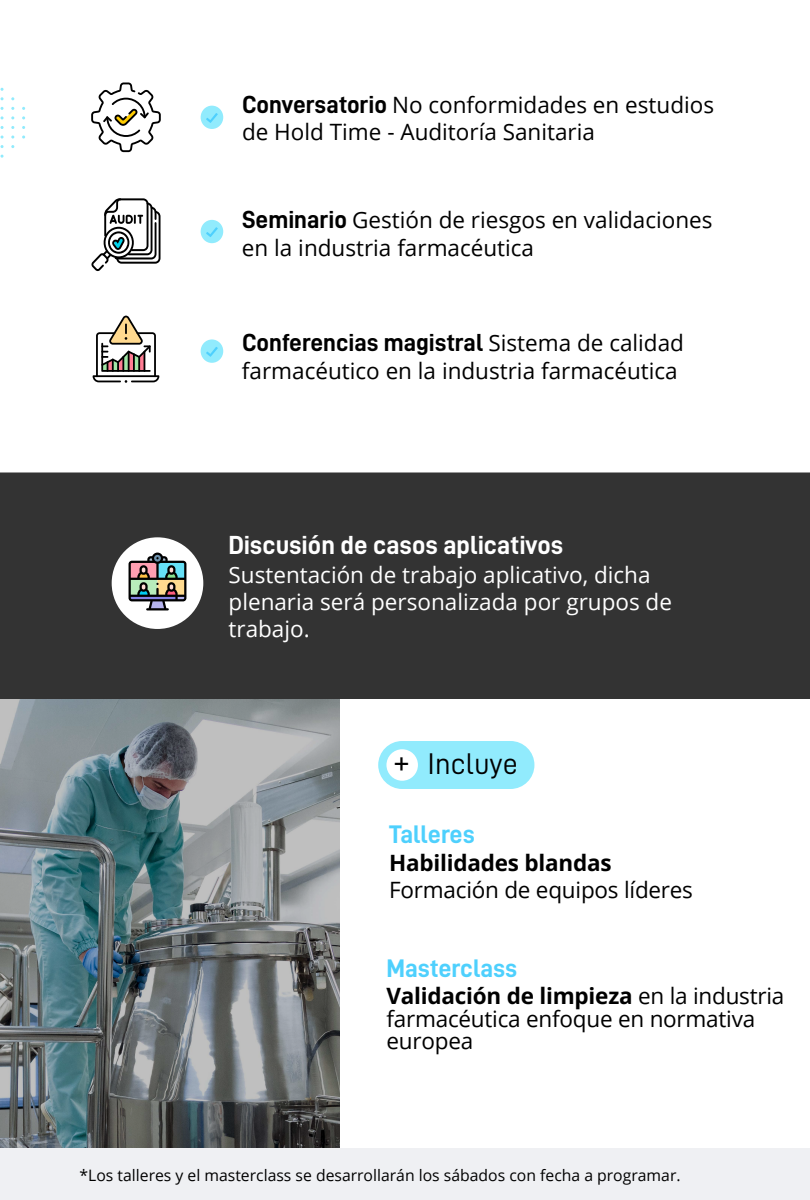
<style>
.page{position:relative;width:810px;height:1200px;background:#fff}
.page>*{position:absolute;margin:0;border:0;box-sizing:border-box;transform-origin:0 0}
.t1{font:33px "D DIN";color:#000}
.t2{font:30px "D DIN";color:#000}
.t3{font:26.25px "D DIN Bold";color:#fff}
.t4{font:25.5px "D DIN Bold";color:#4ed0fd}
.t5{font:24.75px "D DIN Bold";color:#000}
.t6{font:22.5px/27.8px "Open Sans";color:#000}
.t7{font:22.5px/27px "Open Sans";color:#fff}
.t8{font:700 22.5px "Open Sans";letter-spacing:-.01em;color:#000}
.t9{font:15.75px "Open Sans";color:#000}
.s1{font-family:"D DIN Bold";font-size:24.75px}
.s2{font-family:"Open Sans";font-size:22.5px}
.s3{font-weight:700}
</style>
<div class="page">
<div style="left:0;top:581px;width:810px;height:619px;background:#eff0f3"></div>
<div style="left:0;top:472px;width:810px;height:227px;background:#333"></div>
<svg style="left:91px;top:82px;width:70px;height:70px"></svg>
<svg style="left:91px;top:198px;width:70px;height:73px"></svg>
<svg style="left:93px;top:316px;width:66px;height:67px"></svg>
<svg style="left:0;top:88px;width:25px;height:70px"></svg>
<div style="left:112px;top:537px;width:91px;height:92px;background:#fff;border-radius:50%"></div>
<svg style="left:129px;top:553px;width:57px;height:57px"></svg>
<div style="left:201px;top:106px;width:22px;height:23px;background:#91ebfd;border-radius:50%"></div>
<div style="left:201px;top:220px;width:22px;height:23px;background:#91ebfd;border-radius:50%"></div>
<div style="left:201px;top:339px;width:22px;height:24px;background:#91ebfd;border-radius:50%"></div>
<svg style="left:206px;top:113px;width:12px;height:10px"></svg>
<svg style="left:206px;top:227px;width:12px;height:10px"></svg>
<svg style="left:206px;top:347px;width:12px;height:10px"></svg>
<img style="left:0;top:699px;width:340px;height:448px">
<div style="left:340px;top:699px;width:470px;height:449px;background:#fff"></div>
<div style="left:378px;top:741px;width:156px;height:48px;background:#91ebfd;border-radius:24px"></div>
<div style="left:386px;top:749px;width:32px;height:32px;background:#fff;border-radius:50%"></div>
<p class="t6" style="left:242px;top:90px;width:474px"><span class="s1">Conversatorio</span> No conformidades en estudios de Hold Time - Auditoría Sanitaria</p>
<p class="t6" style="left:242px;top:206px;width:472px"><span class="s1">Seminario</span> Gestión de riesgos en validaciones en la industria farmacéutica</p>
<p class="t5" style="left:242px;top:329px;width:444px">Conferencias magistral <span class="s2">Sistema de calidad</span></p>
<p class="t6" style="left:242px;top:356px;width:437px">farmacéutico en la industria farmacéutica</p>
<p class="t3" style="left:229px;top:530px;width:336px">Discusión de casos aplicativos</p>
<p class="t7" style="left:229px;top:561px;width:445px">Sustentación de trabajo aplicativo, dicha plenaria será personalizada por grupos de trabajo.</p>
<h1 class="t1" style="left:393px;top:744px;width:18px">+</h1>
<h2 class="t2" style="left:428px;top:747px;width:92px">Incluye</h2>
<p class="t4" style="left:389px;top:820px;width:87px">Talleres</p>
<p class="t8" style="left:389px;top:848px;width:224px">Habilidades blandas</p>
<p class="t6" style="left:389px;top:875px;width:305px">Formación de equipos líderes</p>
<p class="t4" style="left:386px;top:954px;width:132px">Masterclass</p>
<p class="t6" style="left:386px;top:984px;width:399px;line-height:22.5px"><span class="s3">Validación de limpieza</span> en la industria farmacéutica enfoque en normativa europea</p>
<p class="t9" style="left:80px;top:1164px;width:603px">*Los talleres y el masterclass se desarrollarán los sábados con fecha a programar.</p>
</div>
